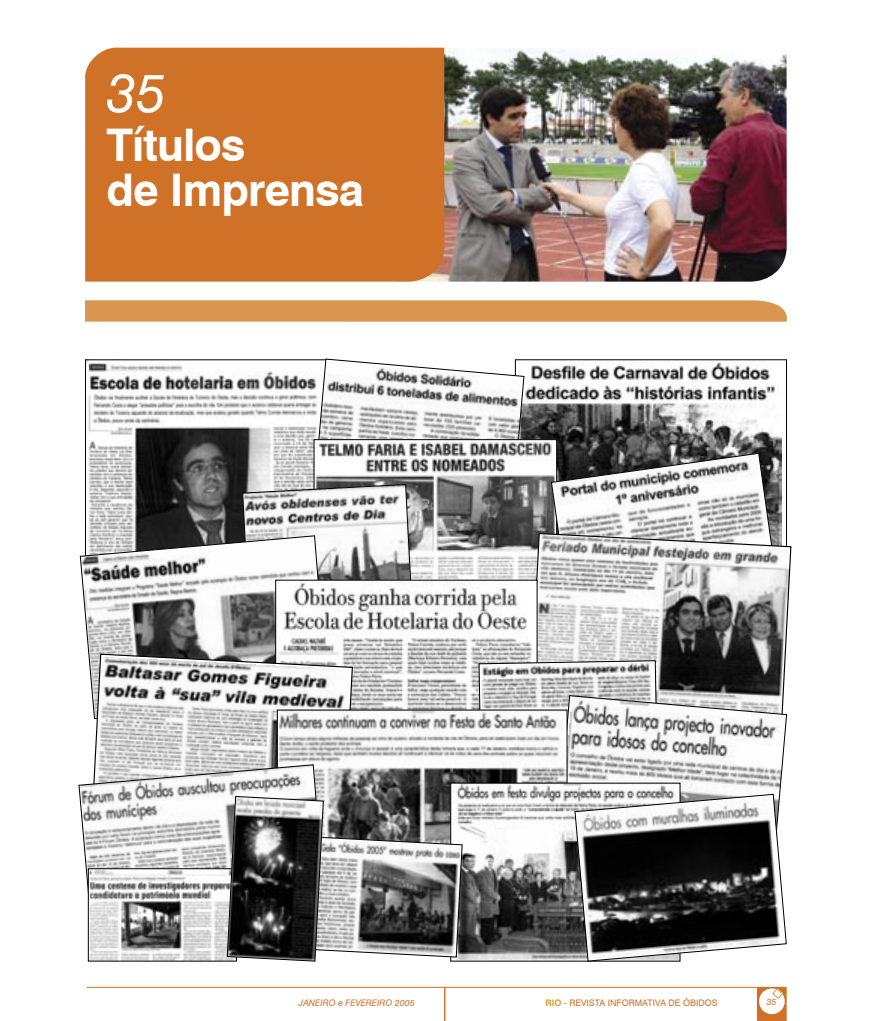
<style>
.page{position:relative;width:893px;height:1021px;background:#fff}
.page>*{position:absolute;margin:0;border:0;box-sizing:border-box;transform-origin:0 0}
.t1{font:italic 54px "Swiss 721 BT";color:#fff}
.t2{font:700 45px "Swiss 721 BT";letter-spacing:-.02em;color:#fff}
.t3{font:9px "Swiss 721 BT";color:#cf7127}
.t4{font:italic 9px "Swiss 721 BT";color:#cf7127}
.s1{font-weight:700;color:#da9a23}
</style>
<div class="page">
<svg style="left:87px;top:986px;width:700px;height:34px"></svg>
<img style="left:87px;top:361px;width:155px;height:174px">
<img style="left:657px;top:362px;width:125px;height:170px">
<svg style="left:657px;top:453px;width:123px;height:79px"></svg>
<svg style="left:657px;top:532px;width:135px;height:184px"></svg>
<img style="left:444px;top:48px;width:343px;height:233px">
<div style="left:85px;top:48px;width:359px;height:233px;background:#cf7127"></div>
<div style="left:85px;top:300px;width:702px;height:21px;background:#da9550"></div>
<svg style="left:79px;top:535px;width:163px;height:137px"></svg>
<svg style="left:242px;top:359px;width:415px;height:350px"></svg>
<svg style="left:90px;top:653px;width:263px;height:111px"></svg>
<svg style="left:556px;top:695px;width:231px;height:98px"></svg>
<img style="left:279px;top:711px;width:286px;height:84px">
<svg style="left:78px;top:764px;width:250px;height:184px"></svg>
<img style="left:452px;top:784px;width:226px;height:175px">
<svg style="left:574px;top:793px;width:213px;height:168px"></svg>
<img style="left:90px;top:870px;width:137px;height:89px">
<div style="left:88px;top:868px;width:149px;height:93px;border:1px solid #000"></div>
<svg style="left:227px;top:795px;width:236px;height:166px;background:#6e6e6e"></svg>
<p class="t1" style="left:106px;top:60px;width:61px">35</p>
<p class="t2" style="left:106px;top:118px;width:141px">Títulos</p>
<p class="t2" style="left:106px;top:163px;width:259px">de Imprensa</p>
<p class="t4" style="left:299px;top:997px;width:117px">JANEIRO e FEVEREIRO 2005</p>
<p class="t3" style="left:545px;top:997px;width:174px"><span class="s1">RIO</span> - REVISTA INFORMATIVA DE ÓBIDOS</p>
<p class="t4" style="left:767px;top:996px;width:11px">35</p>
</div>
